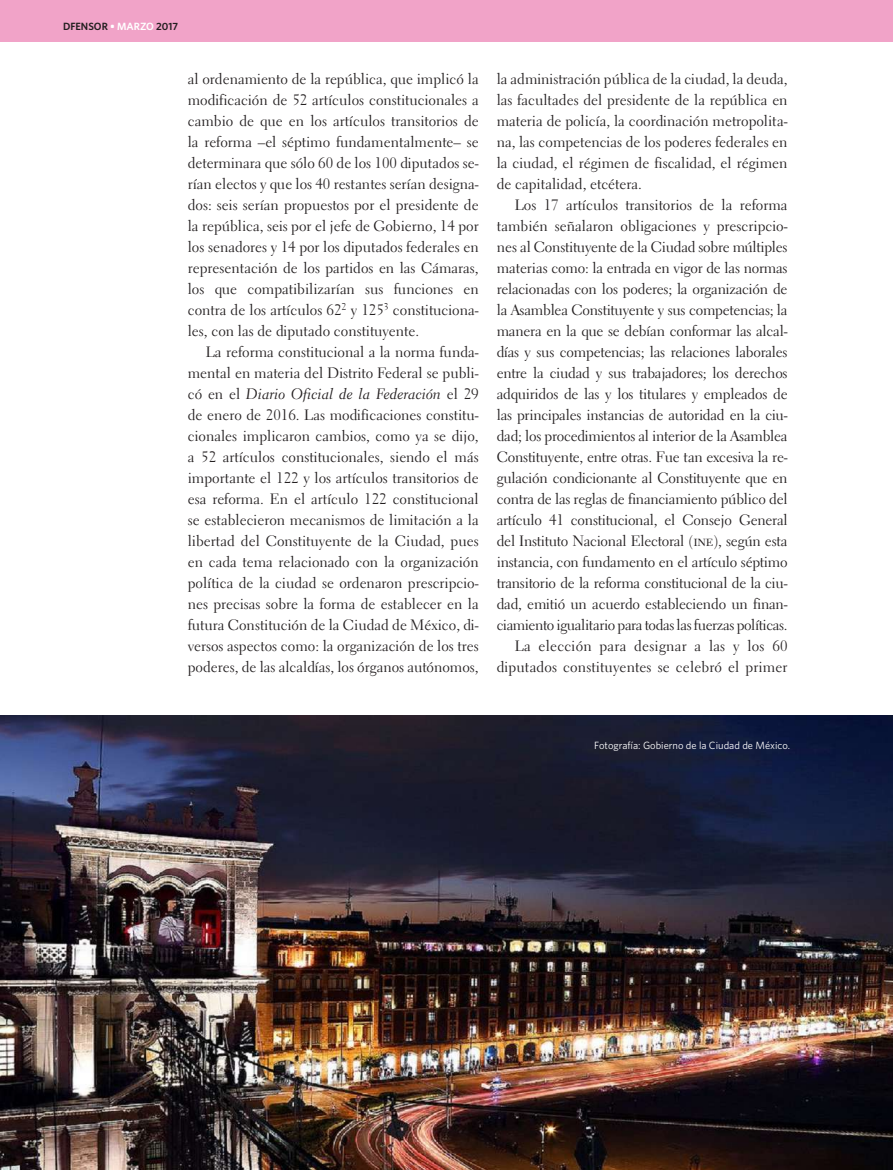
<style>
.page{position:relative;width:893px;height:1170px;background:#fff}
.page>*{position:absolute;margin:0;border:0;box-sizing:border-box;transform-origin:0 0}
.t1{font:15px/21px "Electra LT Std";color:#231f20;text-align:justify}
.t2{font:15px "Electra LT Std Cursive";color:#231f20}
.t3{font:10.5px "Whitney";color:#fff}
.t4{font:600 10.5px "Whitney";color:#231f20}
.s1{color:#fff}
.s2{font-family:"Electra LT Std"}
</style>
<div class="page">
<div style="left:0;top:0;width:893px;height:42px;background:#f1a3c8"></div>
<img style="left:0;top:715px;width:893px;height:454px">
<p class="t4" style="left:63px;top:20px;width:117px">DFENSOR <span class="s1">• MARZO</span> 2017</p>
<p class="t1" style="left:188px;top:68px;width:292px">al ordenamiento de la república, que implicó la modificación de 52 artículos constitucionales a cambio de que en los artículos transitorios de la reforma –el séptimo fundamentalmente– se determinara que sólo 60 de los 100 diputados se&shy;rían electos y que los 40 restantes serían designa&shy;dos: seis serían propuestos por el presidente de la república, seis por el jefe de Gobierno, 14 por los senadores y 14 por los diputados federales en representación de los partidos en las Cámaras, los que compatibilizarían sus funciones en contra de los artículos 62<sup>2</sup> y 125<sup>3</sup> constituciona&shy;les, con las de diputado constituyente.</p>
<p class="t1" style="left:188px;top:341px;width:292px;text-align:right">La reforma constitucional a la norma funda&shy;mental en materia del Distrito Federal se publi-</p>
<p class="t2" style="left:188px;top:385px;width:292px"><span class="s2">có en el</span> Diario Oficial de la Federación <span class="s2">el 29</span></p>
<p class="t1" style="left:188px;top:404px;width:292px">de enero de 2016. Las modificaciones constitu&shy;cionales implicaron cambios, como ya se dijo, a 52 artículos constitucionales, siendo el más importante el 122 y los artículos transitorios de esa reforma. En el artículo 122 constitucional se establecieron mecanismos de limitación a la libertad del Constituyente de la Ciudad, pues en cada tema relacionado con la organización política de la ciudad se ordenaron prescripcio&shy;nes precisas sobre la forma de establecer en la futura Constitución de la Ciudad de México, di&shy;versos aspectos como: la organización de los tres poderes, de las alcaldías, los órganos autónomos,</p>
<p class="t1" style="left:497px;top:68px;width:292px">la administración pública de la ciudad, la deuda, las facultades del presidente de la república en materia de policía, la coordinación metropolita&shy;na, las competencias de los poderes federales en la ciudad, el régimen de fiscalidad, el régimen de capitalidad, etcétera.</p>
<p class="t1" style="left:497px;top:194px;width:292px;text-align:right">Los 17 artículos transitorios de la reforma también señalaron obligaciones y prescripcio&shy;nes al Constituyente de la Ciudad sobre múltiples materias como: la entrada en vigor de las normas relacionadas con los poderes; la organización de la Asamblea Constituyente y sus competencias; la manera en la que se debían conformar las alcal&shy;días y sus competencias; las relaciones laborales entre la ciudad y sus trabajadores; los derechos adquiridos de las y los titulares y empleados de las principales instancias de autoridad en la ciu&shy;dad; los procedimientos al interior de la Asamblea Constituyente, entre otras. Fue tan excesiva la re&shy;gulación condicionante al Constituyente que en contra de las reglas de financiamiento público del artículo 41 constitucional, el Consejo General del Instituto Nacional Electoral (ine), según esta instancia, con fundamento en el artículo séptimo transitorio de la reforma constitucional de la ciu&shy;dad, emitió un acuerdo estableciendo un finan&shy;ciamiento igualitario para todas las fuerzas políticas.<br>La elección para designar a las y los 60 diputados constituyentes se celebró el primer</p>
<p class="t3" style="left:594px;top:739px;width:198px">Fotografía: Gobierno de la Ciudad de México.</p>
</div>
